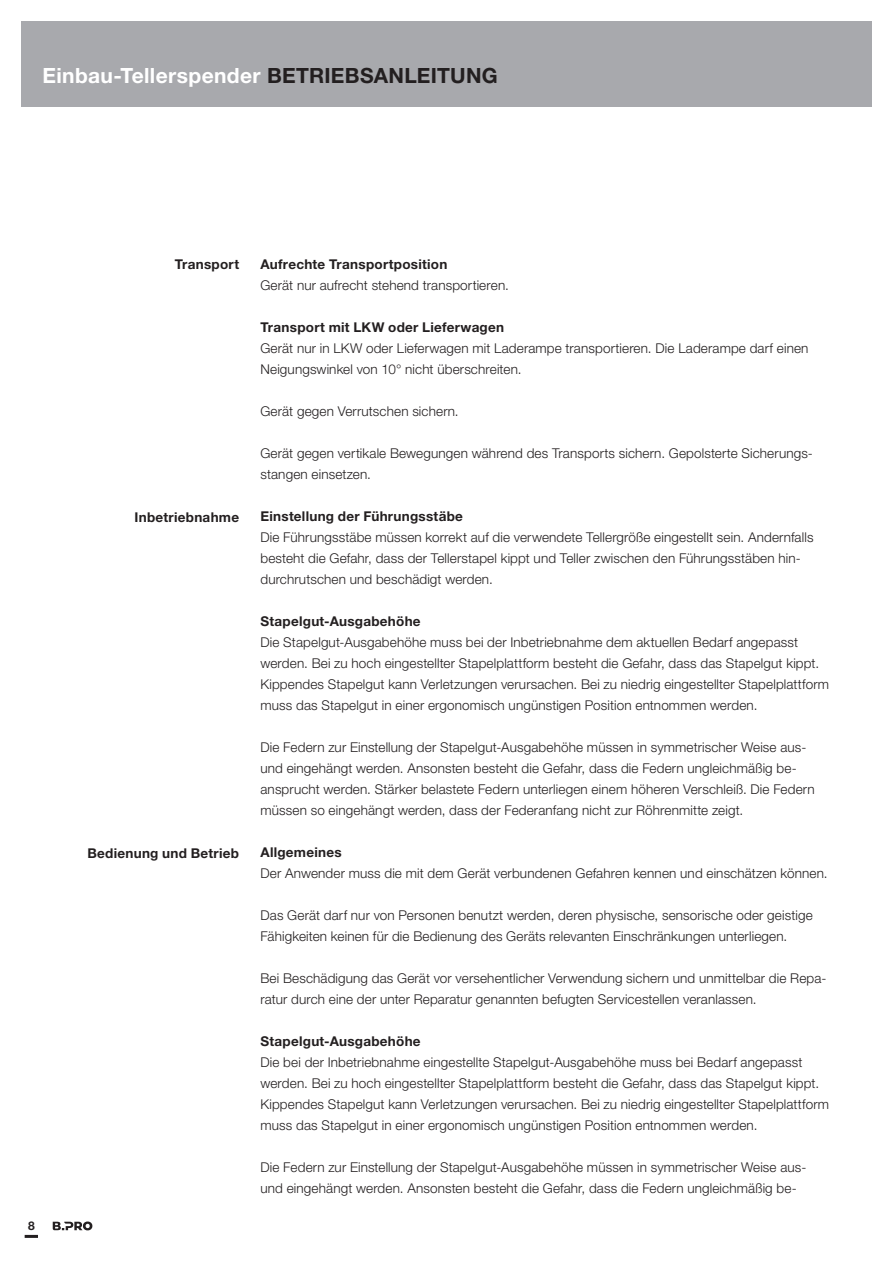
<style>
.page{position:relative;width:893px;height:1263px;background:#fff}
.page>*{position:absolute;margin:0;border:0;box-sizing:border-box;transform-origin:0 0}
.t1{font:700 21px "Helvetica Neue LTW1 G";letter-spacing:.015em;color:#fff}
._00_Grundtext{font:300 13.5px/21px "Helvetica Neue LTW1 G";letter-spacing:.01em;color:#231f20}
._00_Grundtext_fett{font:700 13.5px "Helvetica Neue LTW1 G";letter-spacing:.02em;color:#231f20}
._00_Ueberschrift_2{font:700 13.5px "Helvetica Neue LTW1 G";letter-spacing:.02em;color:#231f20}
.t2{font:700 12px "Helvetica Neue LTW1 G";color:#231f20}
.s1{color:#231f20}
</style>
<div class="page">
<svg style="left:25px;top:1235px;width:13px;height:3px"></svg>
<svg style="left:53px;top:1221px;width:39px;height:9px"></svg>
<div style="left:21px;top:21px;width:851px;height:85px;background:#a8a9ad"></div>
<h1 class="t1" style="left:43px;top:63px;width:457px">Einbau-Tellerspender <span class="s1">BETRIEBSANLEITUNG</span></h1>
<p class="t2" style="left:28px;top:1218px;width:8px">8</p>
<p class="_00_Ueberschrift_2" style="left:175px;top:256px;width:66px">Transport</p>
<p class="_00_Ueberschrift_2" style="left:134px;top:509px;width:106px">Inbetriebnahme</p>
<p class="_00_Ueberschrift_2" style="left:87px;top:845px;width:153px">Bedienung und Betrieb</p>
<p class="_00_Grundtext_fett" style="left:260px;top:256px;width:188px">Aufrechte Transportposition</p>
<p class="_00_Grundtext" style="left:260px;top:275px;width:250px">Gerät nur aufrecht stehend transportieren.</p>
<p class="_00_Grundtext_fett" style="left:260px;top:319px;width:245px">Transport mit LKW oder Lieferwagen</p>
<p class="_00_Grundtext" style="left:260px;top:338px;width:550px">Gerät nur in LKW oder Lieferwagen mit Laderampe transportieren. Die Laderampe darf einen<br>Neigungswinkel von 10° nicht überschreiten.</p>
<p class="_00_Grundtext" style="left:260px;top:401px;width:200px">Gerät gegen Verrutschen sichern.</p>
<p class="_00_Grundtext" style="left:260px;top:443px;width:554px">Gerät gegen vertikale Bewegungen während des Transports sichern. Gepolsterte Sicherungs&shy;stangen einsetzen.</p>
<p class="_00_Grundtext_fett" style="left:260px;top:508px;width:204px">Einstellung der Führungsstäbe</p>
<p class="_00_Grundtext" style="left:260px;top:527px;width:555px">Die Führungsstäbe müssen korrekt auf die verwendete Tellergröße eingestellt sein. Andernfalls besteht die Gefahr, dass der Tellerstapel kippt und Teller zwischen den Führungsstäben hin&shy;durchrutschen und beschädigt werden.</p>
<p class="_00_Grundtext_fett" style="left:260px;top:613px;width:162px">Stapelgut-Ausgabehöhe</p>
<p class="_00_Grundtext" style="left:260px;top:632px;width:570px">Die Stapelgut-Ausgabehöhe muss bei der Inbetriebnahme dem aktuellen Bedarf angepasst werden. Bei zu hoch eingestellter Stapelplattform besteht die Gefahr, dass das Stapelgut kippt.<br>Kippendes Stapelgut kann Verletzungen verursachen. Bei zu niedrig eingestellter Stapelplattform muss das Stapelgut in einer ergonomisch ungünstigen Position entnommen werden.</p>
<p class="_00_Grundtext" style="left:260px;top:737px;width:556px">Die Federn zur Einstellung der Stapelgut-Ausgabehöhe müssen in symmetrischer Weise aus&shy;und eingehängt werden. Ansonsten besteht die Gefahr, dass die Federn ungleichmäßig be&shy;ansprucht werden. Stärker belastete Federn unterliegen einem höheren Verschleiß. Die Federn müssen so eingehängt werden, dass der Federanfang nicht zur Röhrenmitte zeigt.</p>
<p class="_00_Grundtext_fett" style="left:260px;top:844px;width:83px">Allgemeines</p>
<p class="_00_Grundtext" style="left:260px;top:863px;width:569px">Der Anwender muss die mit dem Gerät verbundenen Gefahren kennen und einschätzen können.</p>
<p class="_00_Grundtext" style="left:260px;top:905px;width:554px">Das Gerät darf nur von Personen benutzt werden, deren physische, sensorische oder geistige<br>Fähigkeiten keinen für die Bedienung des Geräts relevanten Einschränkungen unterliegen.</p>
<p class="_00_Grundtext" style="left:260px;top:968px;width:567px">Bei Beschädigung das Gerät vor versehentlicher Verwendung sichern und unmittelbar die Repa&shy;ratur durch eine der unter Reparatur genannten befugten Servicestellen veranlassen.</p>
<p class="_00_Grundtext_fett" style="left:260px;top:1033px;width:162px">Stapelgut-Ausgabehöhe</p>
<p class="_00_Grundtext" style="left:260px;top:1052px;width:570px">Die bei der Inbetriebnahme eingestellte Stapelgut-Ausgabehöhe muss bei Bedarf angepasst werden. Bei zu hoch eingestellter Stapelplattform besteht die Gefahr, dass das Stapelgut kippt.<br>Kippendes Stapelgut kann Verletzungen verursachen. Bei zu niedrig eingestellter Stapelplattform muss das Stapelgut in einer ergonomisch ungünstigen Position entnommen werden.</p>
<p class="_00_Grundtext" style="left:260px;top:1157px;width:547px">Die Federn zur Einstellung der Stapelgut-Ausgabehöhe müssen in symmetrischer Weise aus&shy;und eingehängt werden. Ansonsten besteht die Gefahr, dass die Federn ungleichmäßig be-</p>
</div>
